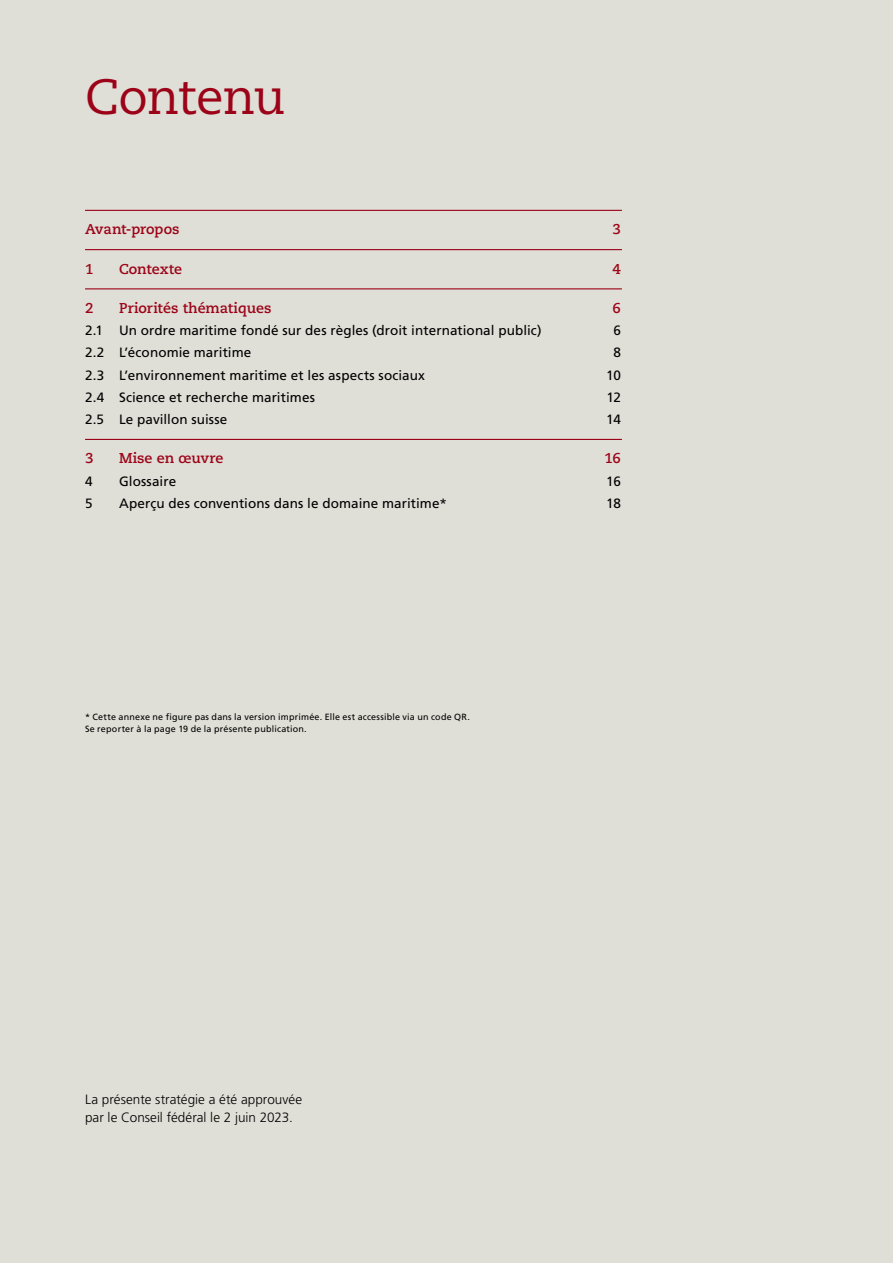
<style>
.page{position:relative;width:893px;height:1263px;background:#dfdfd7}
.page>*{position:absolute;margin:0;border:0;box-sizing:border-box;transform-origin:0 0}
._1_Kapitel_Caec_33_3{font:49.5px "Caecilia LT Pro 55 Roman";letter-spacing:-.025em;color:#9d0318}
.t1{font:700 14.25px "Caecilia LT Pro 75";color:#9d0318}
.t2{font:13.5px "Frutiger LT Pro";letter-spacing:.005em;color:#000}
._4_Lauftext_9pt{font:300 13.5px/18px "Frutiger LT Pro";color:#000}
.t3{font:9px/12px "Frutiger LT Pro";letter-spacing:.02em;color:#000}
</style>
<div class="page">
<hr style="left:85px;top:210px;width:537px;height:1px;background:#9d0318">
<hr style="left:85px;top:249px;width:537px;height:1px;background:#9d0318">
<hr style="left:85px;top:288px;width:537px;height:1px;background:#9d0318">
<hr style="left:85px;top:439px;width:537px;height:1px;background:#9d0318">
<p class="_1_Kapitel_Caec_33_3" style="left:85px;top:64px;width:202px">Contenu</p>
<p class="t1" style="left:85px;top:220px;width:96px">Avant-propos</p>
<p class="t1" style="left:612px;top:220px;width:10px">3</p>
<p class="t1" style="left:85px;top:259px;width:10px">1</p>
<p class="t1" style="left:119px;top:259px;width:65px">Contexte</p>
<p class="t1" style="left:612px;top:259px;width:10px">4</p>
<p class="t1" style="left:85px;top:298px;width:10px">2</p>
<p class="t1" style="left:119px;top:298px;width:154px">Priorités thématiques</p>
<p class="t1" style="left:612px;top:298px;width:10px">6</p>
<p class="t2" style="left:85px;top:322px;width:458px">2.1 Un ordre maritime fondé sur des règles (droit international public)</p>
<p class="t2" style="left:613px;top:322px;width:9px">6</p>
<p class="t2" style="left:85px;top:345px;width:168px">2.2 L’économie maritime</p>
<p class="t2" style="left:613px;top:345px;width:9px">8</p>
<p class="t2" style="left:85px;top:367px;width:341px">2.3 L’environnement maritime et les aspects sociaux</p>
<p class="t2" style="left:606px;top:367px;width:16px">10</p>
<p class="t2" style="left:85px;top:389px;width:231px">2.4 Science et recherche maritimes</p>
<p class="t2" style="left:606px;top:389px;width:16px">12</p>
<p class="t2" style="left:85px;top:411px;width:144px">2.5 Le pavillon suisse</p>
<p class="t2" style="left:606px;top:411px;width:16px">14</p>
<p class="t1" style="left:85px;top:449px;width:10px">3</p>
<p class="t1" style="left:119px;top:449px;width:106px">Mise en œuvre</p>
<p class="t1" style="left:604px;top:449px;width:18px">16</p>
<p class="t2" style="left:85px;top:473px;width:9px">4</p>
<p class="t2" style="left:119px;top:473px;width:59px">Glossaire</p>
<p class="t2" style="left:606px;top:473px;width:16px">16</p>
<p class="t2" style="left:85px;top:495px;width:9px">5</p>
<p class="t2" style="left:119px;top:495px;width:329px">Aperçu des conventions dans le domaine maritime*</p>
<p class="t2" style="left:606px;top:495px;width:16px">18</p>
<p class="t3" style="left:85px;top:711px;width:386px">* Cette annexe ne figure pas dans la version imprimée. Elle est accessible via un code QR.<br>Se reporter à la page 19 de la présente publication.</p>
<p class="_4_Lauftext_9pt" style="left:85px;top:1091px;width:219px">La présente stratégie a été approuvée par le Conseil fédéral le 2 juin 2023.</p>
</div>
